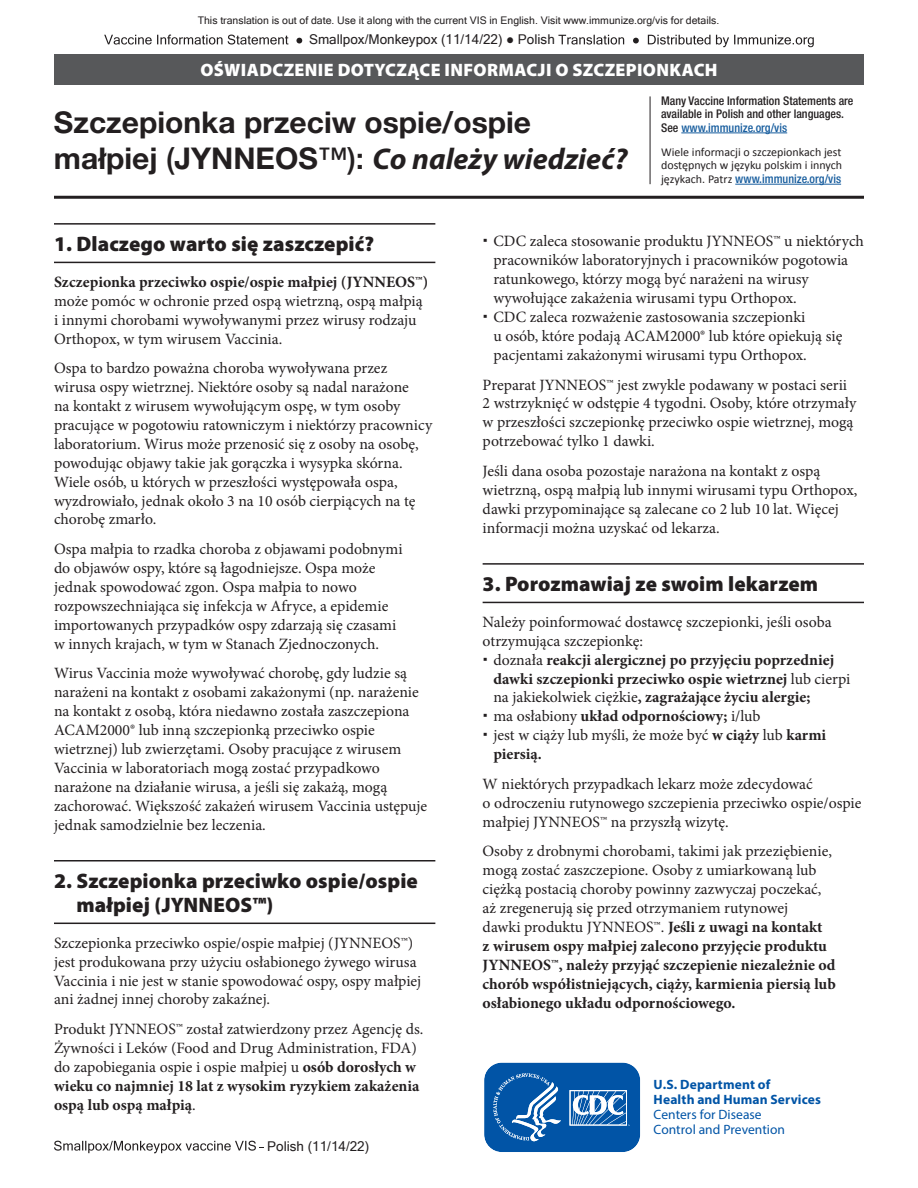
<style>
.page{position:relative;width:918px;height:1188px;background:#fff}
.page>*{position:absolute;margin:0;border:0;box-sizing:border-box;transform-origin:0 0}
.t1{font:italic 700 30px "Myriad Pro";color:#231f20}
.t2{font:700 30px "Helvetica Neue LT Std";color:#231f20}
.t3{font:900 21px/24px "Myriad Pro";letter-spacing:.005em;color:#231f20}
.t4{font:900 18px "Myriad Pro";letter-spacing:.02em;color:#fff}
.t5{font:15.75px/18.9px "Minion Pro";color:#231f20}
.t6{font:700 15.75px/18.9px "Minion Pro";color:#231f20}
.t7{font:13.5px "Microsoft Sans Serif";color:#231f20}
.t8{font:700 13.5px/15px "Myriad Pro";letter-spacing:.01em;color:#0154a6}
.t9{font:13.5px/15px "Myriad Pro";color:#0154a6}
.t10{font:500 condensed 12px/13.5px "Helvetica Neue LT Std";color:#231f20}
.t11{font:12px/13.5px "Calibri";color:#231f20}
.t12{font:500 condensed 12px "Helvetica Neue LT Std";color:#175d9e}
.t13{font:10.5px "Microsoft Sans Serif";color:#231f20}
.s1{font-family:"Helvetica Neue LT Std";font-style:normal}
.s2{font-family:"Helvetica Neue LT Std";font-weight:500;font-style:normal}
.s3{color:#175d9e}
.s4{font-family:"Calibri";font-weight:400;font-stretch:normal;color:#231f20}
.s5{font-weight:700}
.s6{font-weight:400}
</style>
<div class="page">
<div style="left:54px;top:54px;width:810px;height:31px;background:#57585a"></div>
<hr style="left:650px;top:96px;width:1px;height:88px;background:#231f20">
<hr style="left:54px;top:196px;width:810px;height:3px;background:#231f20">
<svg style="left:484px;top:1062px;width:157px;height:90px"></svg>
<hr style="left:54px;top:262px;width:381px;height:1px;background:#231f20">
<hr style="left:54px;top:223px;width:381px;height:2px;background:#231f20">
<hr style="left:54px;top:923px;width:381px;height:1px;background:#231f20">
<hr style="left:54px;top:860px;width:381px;height:2px;background:#231f20">
<hr style="left:483px;top:602px;width:381px;height:1px;background:#231f20">
<hr style="left:483px;top:563px;width:381px;height:2px;background:#231f20">
<svg style="left:54px;top:1141px;width:210px;height:12px"></svg>
<svg style="left:104px;top:35px;width:198px;height:10px"></svg>
<svg style="left:558px;top:35px;width:256px;height:12px"></svg>
<hr style="left:681px;top:133px;width:106px;height:1px;background:#175d9e">
<hr style="left:735px;top:184px;width:106px;height:1px;background:#175d9e">
<p class="t13" style="left:198px;top:13px;width:523px">This translation is out of date. Use it along with the current VIS in English. Visit www.immunize.org/vis for details.</p>
<p class="t7" style="left:309px;top:32px;width:247px">Smallpox/Monkeypox (11/14/22) ● Polish</p>
<p class="t4" style="left:200px;top:58px;width:519px">OŚWIADCZENIE DOTYCZĄCE INFORMACJI O SZCZEPIONKACH</p>
<h1 class="t2" style="left:54px;top:104px;width:479px">Szczepionka przeciw ospie/ospie</h1>
<h1 class="t1" style="left:54px;top:139px;width:575px"><span class="s1">małpiej</span> <span class="s2">(</span><span class="s1">JYNNEOS</span><span class="s2">™):</span> Co należy wiedzieć?</h1>
<p class="t10" style="left:661px;top:94px;width:194px">Many Vaccine Information Statements are available in Polish and other languages.<br>See <span class="s3">www.immunize.org/vis</span></p>
<p class="t11" style="left:661px;top:145px;width:183px">Wiele informacji o szczepionkach jest dostępnych w języku polskim i innych</p>
<p class="t12" style="left:661px;top:172px;width:182px"><span class="s4">językach. Patrz</span> www.immunize.org/vis</p>
<h2 class="t3" style="left:54px;top:231px;width:322px">1. Dlaczego warto się zaszczepić?</h2>
<p class="t6" style="left:54px;top:272px;width:376px">Szczepionka przeciwko ospie/ospie małpiej (JYNNEOS™)</p>
<p class="t5" style="left:54px;top:291px;width:370px">może pomóc w ochronie przed ospą wietrzną, ospą małpią i innymi chorobami wywoływanymi przez wirusy rodzaju<br>Orthopox, w tym wirusem Vaccinia.</p>
<p class="t5" style="left:54px;top:359px;width:380px">Ospa to bardzo poważna choroba wywoływana przez wirusa ospy wietrznej. Niektóre osoby są nadal narażone<br>na kontakt z wirusem wywołującym ospę, w tym osoby pracujące w pogotowiu ratowniczym i niektórzy pracownicy laboratorium. Wirus może przenosić się z osoby na osobę, powodując objawy takie jak gorączka i wysypka skórna.<br>Wiele osób, u których w przeszłości występowała ospa, wyzdrowiało, jednak około 3 na 10 osób cierpiących na tę chorobę zmarło.</p>
<p class="t5" style="left:54px;top:540px;width:350px">Ospa małpia to rzadka choroba z objawami podobnymi do objawów ospy, które są łagodniejsze. Ospa może jednak spowodować zgon. Ospa małpia to nowo rozpowszechniająca się infekcja w Afryce, a epidemie importowanych przypadków ospy zdarzają się czasami w innych krajach, w tym w Stanach Zjednoczonych.</p>
<p class="t5" style="left:54px;top:664px;width:375px">Wirus Vaccinia może wywoływać chorobę, gdy ludzie są narażeni na kontakt z osobami zakażonymi (np. narażenie na kontakt z osobą, która niedawno została zaszczepiona ACAM2000® lub inną szczepionką przeciwko ospie wietrznej) lub zwierzętami. Osoby pracujące z wirusem Vaccinia w laboratoriach mogą zostać przypadkowo narażone na działanie wirusa, a jeśli się zakażą, mogą zachorować. Większość zakażeń wirusem Vaccinia ustępuje jednak samodzielnie bez leczenia.</p>
<h2 class="t3" style="left:76px;top:868px;width:343px;text-indent:-22px">2. Szczepionka przeciwko ospie/ospie małpiej (JYNNEOS™)</h2>
<p class="t5" style="left:54px;top:933px;width:369px">Szczepionka przeciwko ospie/ospie małpiej (JYNNEOS™) jest produkowana przy użyciu osłabionego żywego wirusa Vaccinia i nie jest w stanie spowodować ospy, ospy małpiej ani żadnej innej choroby zakaźnej.</p>
<p class="t5" style="left:54px;top:1020px;width:371px">Produkt JYNNEOS™ został zatwierdzony przez Agencję ds.<br>Żywności i Leków (Food and Drug Administration, FDA) do zapobiegania ospie i ospie małpiej u <span class="s5">osób dorosłych w wieku co najmniej 18 lat z wysokim ryzykiem zakażenia ospą lub ospą małpią</span>.</p>
<p class="t7" style="left:267px;top:1138px;width:104px">Polish (11/14/22)</p>
<p class="t5" style="left:493px;top:232px;width:372px">CDC zaleca stosowanie produktu JYNNEOS™ u niektórych pracowników laboratoryjnych i pracowników pogotowia ratunkowego, którzy mogą być narażeni na wirusy wywołujące zakażenia wirusami typu Orthopox.<br>CDC zaleca rozważenie zastosowania szczepionki<br>u osób, które podają ACAM2000® lub które opiekują się pacjentami zakażonymi wirusami typu Orthopox.</p>
<p class="t5" style="left:483px;top:375px;width:375px">Preparat JYNNEOS™ jest zwykle podawany w postaci serii 2 wstrzyknięć w odstępie 4 tygodni. Osoby, które otrzymały w przeszłości szczepionkę przeciwko ospie wietrznej, mogą potrzebować tylko 1 dawki.</p>
<p class="t5" style="left:483px;top:462px;width:376px">Jeśli dana osoba pozostaje narażona na kontakt z ospą wietrzną, ospą małpią lub innymi wirusami typu Orthopox, dawki przypominające są zalecane co 2 lub 10 lat. Więcej informacji można uzyskać od lekarza.</p>
<h2 class="t3" style="left:483px;top:571px;width:337px">3. Porozmawiaj ze swoim lekarzem</h2>
<p class="t5" style="left:483px;top:612px;width:351px">Należy poinformować dostawcę szczepionki, jeśli osoba otrzymująca szczepionkę:</p>
<p class="t6" style="left:493px;top:650px;width:359px"><span class="s6">doznała</span> reakcji alergicznej po przyjęciu poprzedniej dawki szczepionki przeciwko ospie wietrznej <span class="s6">lub cierpi na jakiekolwiek ciężkie</span>, zagrażające życiu alergie;<br><span class="s6">ma osłabiony</span> układ odpornościowy; <span class="s6">i/lub<br>jest w ciąży lub myśli, że może być</span> w ciąży <span class="s6">lub</span> karmi piersią.</p>
<p class="t5" style="left:483px;top:774px;width:380px">W niektórych przypadkach lekarz może zdecydować<br>o odroczeniu rutynowego szczepienia przeciwko ospie/ospie małpiej JYNNEOS™ na przyszłą wizytę.</p>
<p class="t5" style="left:483px;top:842px;width:355px">Osoby z drobnymi chorobami, takimi jak przeziębienie, mogą zostać zaszczepione. Osoby z umiarkowaną lub ciężką postacią choroby powinny zazwyczaj poczekać, aż zregenerują się przed otrzymaniem rutynowej<br>dawki produktu JYNNEOS™. <span class="s5">Jeśli z uwagi na kontakt<br>z wirusem ospy małpiej zalecono przyjęcie produktu JYNNEOS™, należy przyjąć szczepienie niezależnie od chorób współistniejących, ciąży, karmienia piersią lub osłabionego układu odpornościowego.</span></p>
<p class="t8" style="left:654px;top:1077px;width:169px">U.S. Department of<br>Health and Human Services</p>
<p class="t9" style="left:654px;top:1107px;width:133px">Centers for Disease<br>Control and Prevention</p>
</div>
